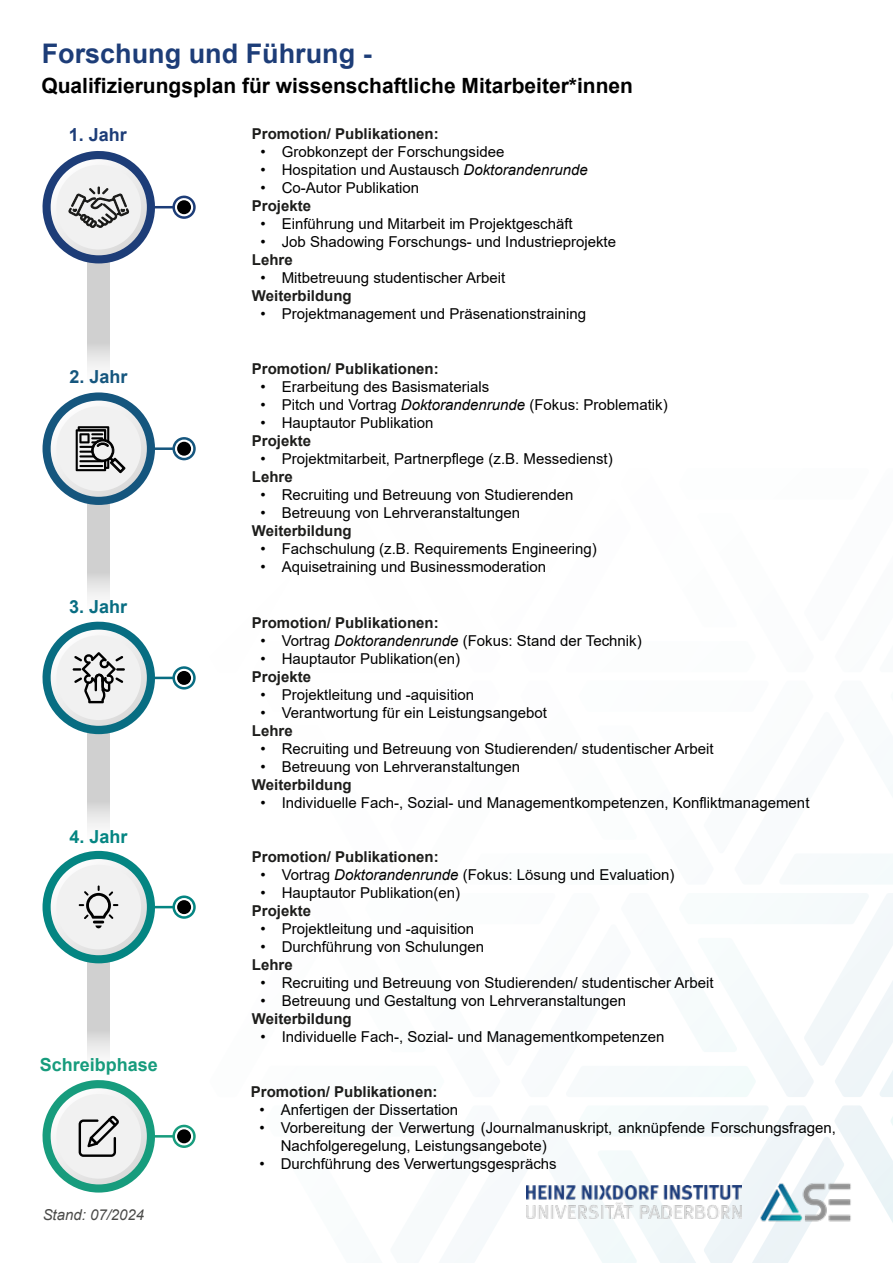
<style>
.page{position:relative;width:893px;height:1263px;background:#fff}
.page>*{position:absolute;margin:0;border:0;box-sizing:border-box;transform-origin:0 0}
.t1{font:700 27px "Arial";color:#1d3d78}
.t2{font:700 21px "Arial";color:#000}
.t3{font:700 18px "Arial";color:#179c7d}
.t4{font:700 18px "Arial";color:#15567e}
.t5{font:700 18px "Arial";color:#1d3d78}
.t6{font:700 18px "Arial";color:#086d82}
.t7{font:700 18px "Arial";color:#048582}
.t8{font:15px/18px "Arial";color:#010101}
.t9{font:700 15px "Arial";color:#1d1d1b}
.t10{font:italic 15px "Arial";color:#1d1d1b}
.s1{font-style:italic}
</style>
<div class="page">
<div style="left:87px;top:216px;width:23px;height:930px;background:#d0d0d0"></div>
<img style="left:527px;top:1185px;width:214px;height:34px">
<img style="left:752px;top:1177px;width:99px;height:50px">
<svg style="left:87px;top:349px;width:23px;height:43px"></svg>
<svg style="left:43px;top:392px;width:153px;height:113px"></svg>
<hr style="left:79px;top:460px;width:24px;height:2px;background:#000">
<hr style="left:79px;top:465px;width:24px;height:2px;background:#000">
<svg style="left:42px;top:151px;width:154px;height:112px"></svg>
<svg style="left:87px;top:578px;width:23px;height:41px"></svg>
<svg style="left:42px;top:619px;width:154px;height:115px"></svg>
<svg style="left:87px;top:807px;width:23px;height:44px"></svg>
<svg style="left:43px;top:851px;width:153px;height:112px"></svg>
<svg style="left:87px;top:1036px;width:23px;height:42px"></svg>
<svg style="left:42px;top:1078px;width:154px;height:114px"></svg>
<h1 class="t1" style="left:42px;top:35px;width:331px">Forschung und Führung -</h1>
<h2 class="t2" style="left:41px;top:71px;width:593px">Qualifizierungsplan für wissenschaftliche Mitarbeiter*innen</h2>
<p class="t5" style="left:69px;top:122px;width:60px">1. Jahr</p>
<p class="t4" style="left:69px;top:364px;width:60px">2. Jahr</p>
<p class="t6" style="left:69px;top:594px;width:60px">3. Jahr</p>
<p class="t7" style="left:69px;top:824px;width:60px">4. Jahr</p>
<p class="t3" style="left:40px;top:1052px;width:120px">Schreibphase</p>
<p class="t10" style="left:43px;top:1205px;width:103px">Stand: 07/2024</p>
<p class="t9" style="left:252px;top:123px;width:188px">Promotion/ Publikationen:</p>
<p class="t8" style="left:260px;top:143px;width:245px">• Grobkonzept der Forschungsidee</p>
<p class="t8" style="left:260px;top:161px;width:329px">• Hospitation und Austausch <span class="s1">Doktorandenrunde</span></p>
<p class="t8" style="left:260px;top:179px;width:160px">• Co-Autor Publikation</p>
<p class="t9" style="left:252px;top:195px;width:61px">Projekte</p>
<p class="t8" style="left:260px;top:215px;width:314px">• Einführung und Mitarbeit im Projektgeschäft</p>
<p class="t8" style="left:260px;top:233px;width:357px">• Job Shadowing Forschungs- und Industrieprojekte</p>
<p class="t9" style="left:252px;top:249px;width:42px">Lehre</p>
<p class="t8" style="left:260px;top:269px;width:246px">• Mitbetreuung studentischer Arbeit</p>
<p class="t9" style="left:252px;top:285px;width:101px">Weiterbildung</p>
<p class="t8" style="left:260px;top:305px;width:327px">• Projektmanagement und Präsenationstraining</p>
<p class="t9" style="left:252px;top:358px;width:188px">Promotion/ Publikationen:</p>
<p class="t8" style="left:260px;top:377px;width:230px">• Erarbeitung des Basismaterials</p>
<p class="t8" style="left:260px;top:395px;width:409px">• Pitch und Vortrag <span class="s1">Doktorandenrunde</span> (Fokus: Problematik)</p>
<p class="t8" style="left:260px;top:413px;width:174px">• Hauptautor Publikation</p>
<p class="t9" style="left:252px;top:430px;width:61px">Projekte</p>
<p class="t8" style="left:260px;top:449px;width:354px">• Projektmitarbeit, Partnerpflege (z.B. Messedienst)</p>
<p class="t9" style="left:252px;top:466px;width:42px">Lehre</p>
<p class="t8" style="left:260px;top:485px;width:315px">• Recruiting und Betreuung von Studierenden</p>
<p class="t8" style="left:260px;top:503px;width:261px">• Betreuung von Lehrveranstaltungen</p>
<p class="t9" style="left:252px;top:520px;width:101px">Weiterbildung</p>
<p class="t8" style="left:260px;top:539px;width:338px">• Fachschulung (z.B. Requirements Engineering)</p>
<p class="t8" style="left:260px;top:557px;width:287px">• Aquisetraining und Businessmoderation</p>
<p class="t9" style="left:252px;top:612px;width:188px">Promotion/ Publikationen:</p>
<p class="t8" style="left:260px;top:631px;width:383px">• Vortrag <span class="s1">Doktorandenrunde</span> (Fokus: Stand der Technik)</p>
<p class="t8" style="left:260px;top:649px;width:201px">• Hauptautor Publikation(en)</p>
<p class="t9" style="left:252px;top:666px;width:61px">Projekte</p>
<p class="t8" style="left:260px;top:685px;width:215px">• Projektleitung und -aquisition</p>
<p class="t8" style="left:260px;top:703px;width:288px">• Verantwortung für ein Leistungsangebot</p>
<p class="t9" style="left:252px;top:720px;width:42px">Lehre</p>
<p class="t8" style="left:260px;top:739px;width:455px">• Recruiting und Betreuung von Studierenden/ studentischer Arbeit</p>
<p class="t8" style="left:260px;top:757px;width:261px">• Betreuung von Lehrveranstaltungen</p>
<p class="t9" style="left:252px;top:774px;width:101px">Weiterbildung</p>
<p class="t8" style="left:260px;top:793px;width:550px">• Individuelle Fach-, Sozial- und Managementkompetenzen, Konfliktmanagement</p>
<p class="t9" style="left:252px;top:846px;width:188px">Promotion/ Publikationen:</p>
<p class="t8" style="left:260px;top:866px;width:415px">• Vortrag <span class="s1">Doktorandenrunde</span> (Fokus: Lösung und Evaluation)</p>
<p class="t8" style="left:260px;top:884px;width:201px">• Hauptautor Publikation(en)</p>
<p class="t9" style="left:252px;top:900px;width:61px">Projekte</p>
<p class="t8" style="left:260px;top:920px;width:215px">• Projektleitung und -aquisition</p>
<p class="t8" style="left:260px;top:938px;width:225px">• Durchführung von Schulungen</p>
<p class="t9" style="left:252px;top:954px;width:42px">Lehre</p>
<p class="t8" style="left:260px;top:974px;width:455px">• Recruiting und Betreuung von Studierenden/ studentischer Arbeit</p>
<p class="t8" style="left:260px;top:992px;width:367px">• Betreuung und Gestaltung von Lehrveranstaltungen</p>
<p class="t9" style="left:252px;top:1008px;width:101px">Weiterbildung</p>
<p class="t8" style="left:260px;top:1028px;width:405px">• Individuelle Fach-, Sozial- und Managementkompetenzen</p>
<p class="t9" style="left:251px;top:1081px;width:188px">Promotion/ Publikationen:</p>
<p class="t8" style="left:259px;top:1100px;width:200px">• Anfertigen der Dissertation</p>
<p class="t8" style="left:281px;top:1118px;width:557px;text-indent:-21px">• Vorbereitung der Verwertung (Journalmanuskript, anknüpfende Forschungsfragen,<br>Nachfolgeregelung, Leistungsangebote)</p>
<p class="t8" style="left:259px;top:1154px;width:299px">• Durchführung des Verwertungsgesprächs</p>
</div>
